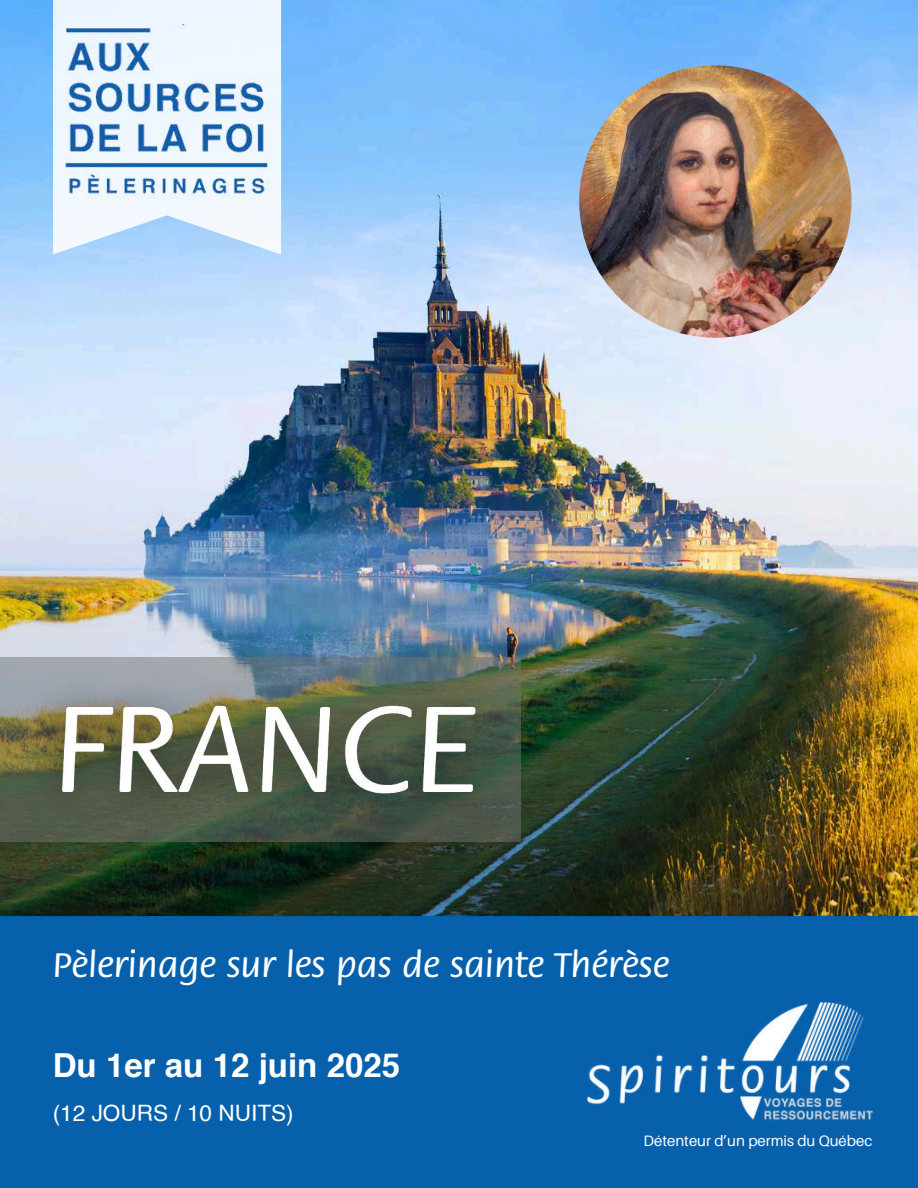
<style>
.page{position:relative;width:918px;height:1188px;background:#fff}
.page>*{position:absolute;margin:0;border:0;box-sizing:border-box;transform-origin:0 0}
.t1{font:500 37.65px "Flora Std";color:#fff}
.t2{font:700 33.15px "Helvetica";color:#fff}
.t3{font:22.65px "Helvetica";color:#fff}
.t4{font:15px "Aileron";color:#fff}
</style>
<div class="page">
<img style="left:0;top:0;width:918px;height:917px">
<div style="left:0;top:917px;width:918px;height:271px;background:#005daa"></div>
<svg style="left:53px;top:0;width:228px;height:255px;fill:#eef7fe"></svg>
<img style="left:64px;top:25px;width:206px;height:176px">
<img style="left:586px;top:1001px;width:288px;height:121px">
<img style="left:579px;top:65px;width:273px;height:273px;border-radius:50%">
<img style="left:4px;top:653px;width:531px;height:205px">
<p class="t1" style="left:53px;top:949px;width:618px">Pèlerinage sur les pas de sainte Thérèse</p>
<p class="t2" style="left:53px;top:1051px;width:349px">Du 1er au 12 juin 2025</p>
<p class="t3" style="left:53px;top:1103px;width:242px">(12 JOURS / 10 NUITS)</p>
<p class="t4" style="left:644px;top:1131px;width:230px">Détenteur d’un permis du Québec</p>
</div>
